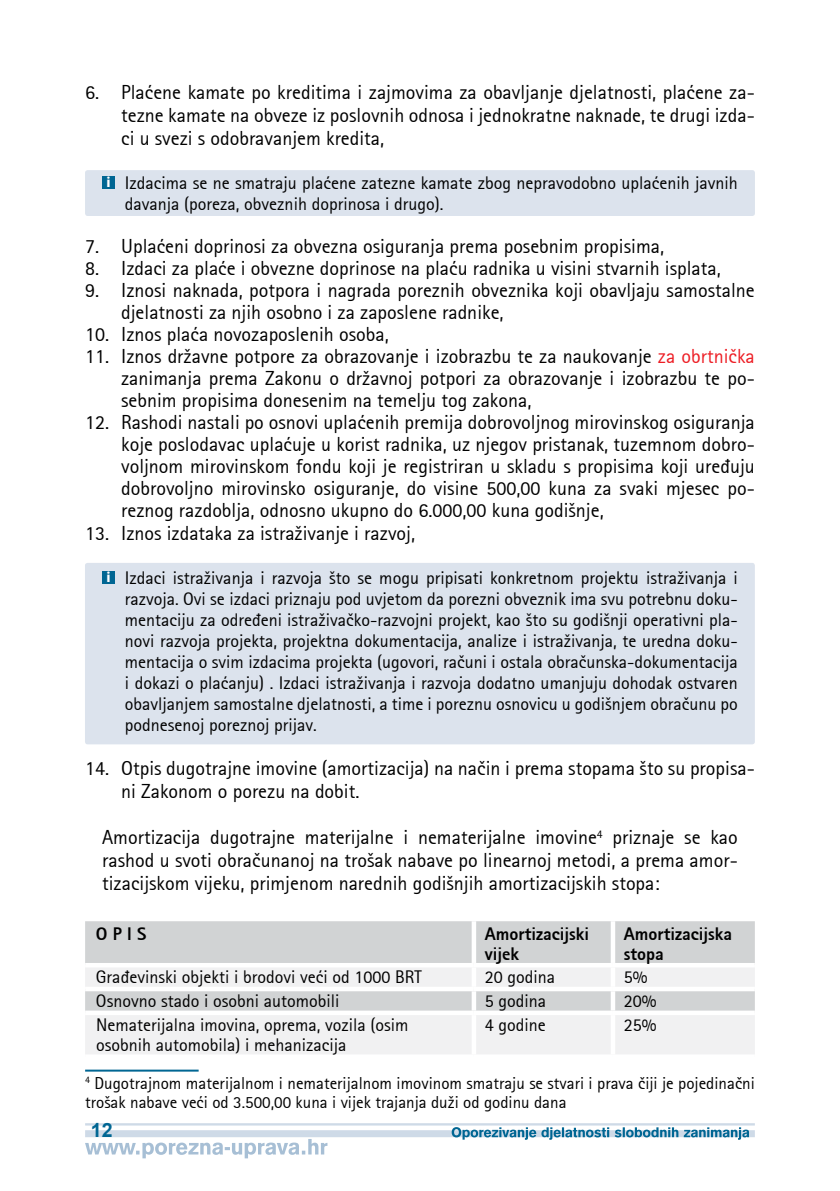
<style>
.page{position:relative;width:840px;height:1191px;background:#fff}
.page>*{position:absolute;margin:0;border:0;box-sizing:border-box;transform-origin:0 0}
.t1{font:20px/22px "Agfa Rotis Sans Serif";color:#000;text-align:justify}
.t2{font:700 19.6px "Arial";color:#006693}
.t3{font:18px/21px "Agfa Rotis Sans Serif";color:#000}
.t4{font:700 18px/20px "Agfa Rotis Sans Serif Ex";color:#000}
.t5{font:17px/19px "Agfa Rotis Sans Serif";color:#000}
.s1{font-family:"Myriad Pro";font-weight:700;font-size:15px;color:#fff}
.s2{color:#ed1d24}
</style>
<div class="page">
<svg style="left:85px;top:1139px;width:242px;height:19px"></svg>
<hr style="left:85px;top:1123px;width:669px;height:2px;background:#cedae7">
<div style="left:85px;top:1130px;width:669px;height:7px;background:#cedae7"></div>
<svg style="left:451px;top:1127px;width:297px;height:12px"></svg>
<div style="left:85px;top:563px;width:669px;height:181px;background:#dce3ed;border-radius:3px"></div>
<div style="left:85px;top:170px;width:669px;height:46px;background:#dce3ed;border-radius:3px"></div>
<div style="left:102px;top:176px;width:13px;height:13px;background:#006693"></div>
<div style="left:102px;top:571px;width:13px;height:13px;background:#006693"></div>
<div style="left:85px;top:921px;width:669px;height:42px;background:#d1d3d4"></div>
<svg style="left:85px;top:968px;width:669px;height:86px;fill:#f1f1f2"></svg>
<div style="left:471px;top:921px;width:5px;height:42px;background:#fff"></div>
<div style="left:610px;top:921px;width:5px;height:42px;background:#fff"></div>
<div style="left:471px;top:967px;width:5px;height:19px;background:#fff"></div>
<div style="left:610px;top:967px;width:5px;height:19px;background:#fff"></div>
<div style="left:85px;top:986px;width:388px;height:5px;background:#fff"></div>
<div style="left:473px;top:986px;width:139px;height:5px;background:#fff"></div>
<div style="left:471px;top:991px;width:5px;height:19px;background:#fff"></div>
<div style="left:612px;top:986px;width:142px;height:5px;background:#fff"></div>
<div style="left:610px;top:991px;width:5px;height:19px;background:#fff"></div>
<div style="left:85px;top:1010px;width:388px;height:5px;background:#fff"></div>
<div style="left:473px;top:1010px;width:139px;height:5px;background:#fff"></div>
<div style="left:471px;top:1015px;width:5px;height:39px;background:#fff"></div>
<div style="left:612px;top:1010px;width:142px;height:5px;background:#fff"></div>
<div style="left:610px;top:1015px;width:5px;height:39px;background:#fff"></div>
<hr style="left:85px;top:1069px;width:113px;height:2px;background:#006693">
<p class="t1" style="left:121px;top:80px;width:634px;line-height:23px;text-indent:-36px">6. Pla}ene kamate po kreditima i zajmovima za obavljanje djelatnosti, pla}ene za&shy;tezne kamate na obveze iz poslovnih odnosa i jednokratne naknade, te drugi izda&shy;ci u svezi s odobravanjem kredita,</p>
<p class="t3" style="left:125px;top:172px;width:614px;text-indent:-18px"><span class="s1">i</span> Izdacima se ne smatraju pla}ene zatezne kamate zbog nepravodobno upla}enih javnih davanja (poreza, obveznih doprinosa i drugo).</p>
<p class="t1" style="left:85px;top:235px;width:580px">7. Upla}eni doprinosi za obvezna osiguranja prema posebnim propisima,</p>
<p class="t1" style="left:85px;top:257px;width:637px">8. Izdaci za pla}e i obvezne doprinose na pla}u radnika u visini stvarnih isplata,</p>
<p class="t1" style="left:121px;top:279px;width:634px;text-indent:-36px">9. Iznosi naknada, potpora i nagrada poreznih obveznika koji obavljaju samostalne djelatnosti za njih osobno i za zaposlene radnike,</p>
<p class="t1" style="left:85px;top:323px;width:305px">10. Iznos pla}a novozaposlenih osoba,</p>
<p class="t1" style="left:121px;top:345px;width:634px;text-indent:-36px">11. Iznos dr`avne potpore za obrazovanje i izobrazbu te za naukovanje <span class="s2">za obrtni~ka </span>zanimanja prema Zakonu o dr`avnoj potpori za obrazovanje i izobrazbu te po&shy;sebnim propisima donesenim na temelju tog zakona,</p>
<p class="t1" style="left:121px;top:411px;width:634px;text-indent:-36px">12. Rashodi nastali po osnovi upla}enih premija dobrovoljnog mirovinskog osiguranja koje poslodavac upla}uje u korist radnika, uz njegov pristanak, tuzemnom dobro&shy;voljnom mirovinskom fondu koji je registriran u skladu s propisima koji ure|uju dobrovoljno mirovinsko osiguranje, do visine 500,00 kuna za svaki mjesec po&shy;reznog razdoblja, odnosno ukupno do 6.000,00 kuna godišnje,</p>
<p class="t1" style="left:85px;top:522px;width:331px">13. Iznos izdataka za istra`ivanje i razvoj,</p>
<p class="t3" style="left:125px;top:567px;width:614px;text-align:justify;text-indent:-18px"><span class="s1">i</span> Izdaci istra`ivanja i razvoja što se mogu pripisati konkretnom projektu istra`ivanja i razvoja. Ovi se izdaci priznaju pod uvjetom da porezni obveznik ima svu potrebnu doku&shy;mentaciju za odre|eni istra`iva~ko-razvojni projekt, kao što su godišnji operativni pla&shy;novi razvoja projekta, projektna dokumentacija, analize i istra`ivanja, te uredna doku&shy;mentacija o svim izdacima projekta (ugovori, ra~uni i ostala obra~unska-dokumentacija i dokazi o pla}anju) . Izdaci istra`ivanja i razvoja dodatno umanjuju dohodak ostvaren obavljanjem samostalne djelatnosti, a time i poreznu osnovicu u godišnjem obra~unu po podnesenoj poreznoj prijav.</p>
<p class="t1" style="left:121px;top:756px;width:634px;line-height:23px;text-indent:-36px">14. Otpis dugotrajne imovine (amortizacija) na na~in i prema stopama što su propisa&shy;ni Zakonom o porezu na dobit.</p>
<p class="t1" style="left:102px;top:825px;width:636px;line-height:23px">Amortizacija dugotrajne materijalne i nematerijalne imovine<sup>4</sup> priznaje se kao rashod u svoti obra~unanoj na trošak nabave po linearnoj metodi, a prema amor&shy;tizacijskom vijeku, primjenom narednih godišnjih amortizacijskih stopa:</p>
<p class="t4" style="left:96px;top:923px;width:52px">O P I S</p>
<p class="t4" style="left:484px;top:923px;width:106px">Amortizacijski vijek</p>
<p class="t4" style="left:623px;top:923px;width:110px">Amortizacijska stopa</p>
<p class="t3" style="left:96px;top:966px;width:327px">Gra|evinski objekti i brodovi ve}i od 1000 BRT</p>
<p class="t3" style="left:484px;top:966px;width:72px">20 godina</p>
<p class="t3" style="left:623px;top:966px;width:25px">5%</p>
<p class="t3" style="left:96px;top:990px;width:245px">Osnovno stado i osobni automobili</p>
<p class="t3" style="left:484px;top:990px;width:63px">5 godina</p>
<p class="t3" style="left:623px;top:990px;width:34px">20%</p>
<p class="t3" style="left:96px;top:1014px;width:314px;line-height:20px">Nematerijalna imovina, oprema, vozila (osim osobnih automobila) i mehanizacija</p>
<p class="t3" style="left:484px;top:1014px;width:62px">4 godine</p>
<p class="t3" style="left:623px;top:1014px;width:34px">25%</p>
<p class="t5" style="left:85px;top:1073px;width:670px"><sup>4</sup> Dugotrajnom materijalnom i nematerijalnom imovinom smatraju se stvari i prava ~iji je pojedina~ni trošak nabave ve}i od 3.500,00 kuna i vijek trajanja du`i od godinu dana</p>
<p class="t2" style="left:91px;top:1117px;width:23px">12</p>
</div>
